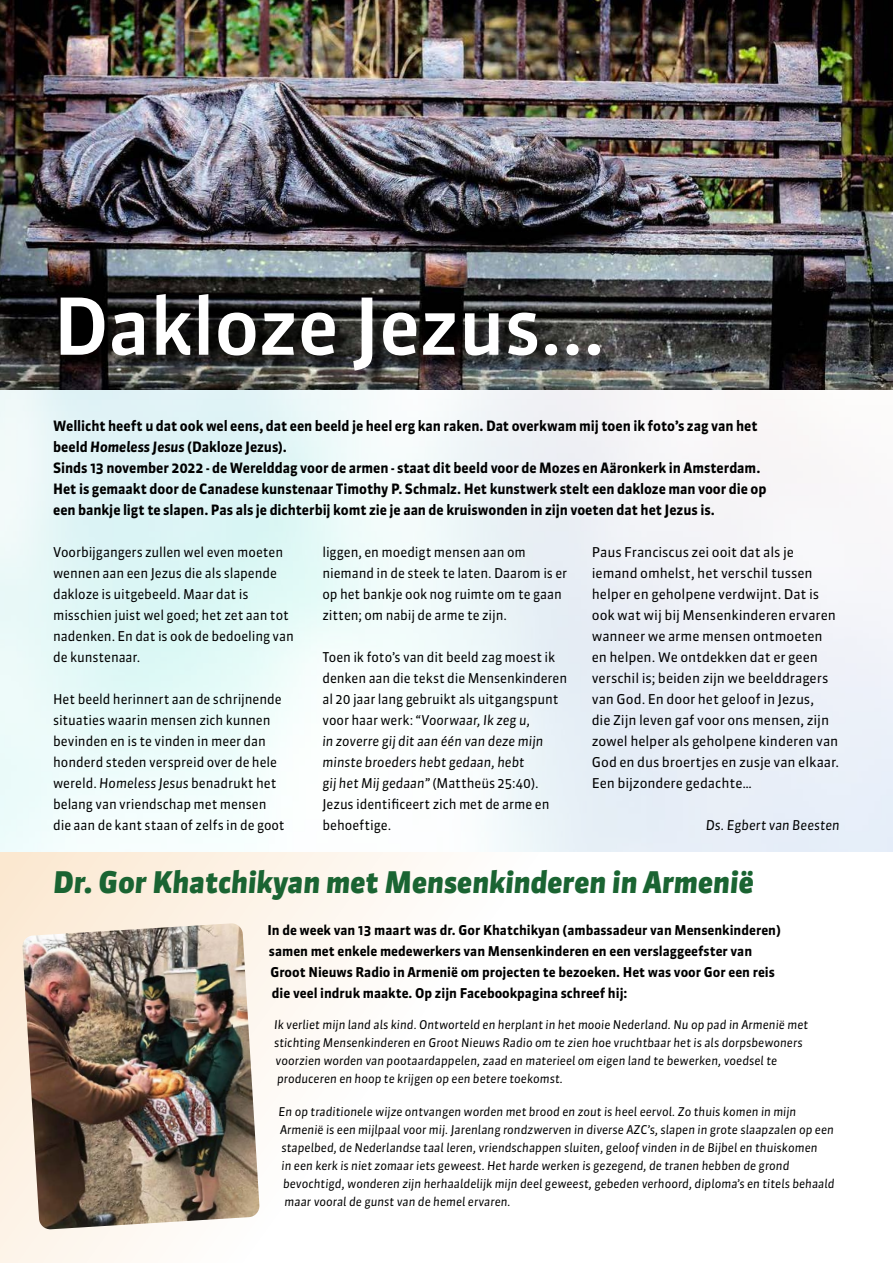
<style>
.page{position:relative;width:893px;height:1263px;background:#fff}
.page>*{position:absolute;margin:0;border:0;box-sizing:border-box;transform-origin:0 0}
.t1{font:500 78px "Sanuk OT";letter-spacing:-.01em;color:#fff}
.t2{font:italic 900 29.7px "Sanuk";color:#1a6432}
.t3{font:700 14.25px/21px "Sanuk OT";letter-spacing:-.005em;color:#000;scale:.96 1}
.t4{font:13.5px/21px "Sanuk OT";letter-spacing:-.005em;color:#000;scale:.96 1}
.t5{font:13.5px/21px "Sanuk OT";letter-spacing:-.005em;color:#000}
.t6{font:700 13.5px/21px "Sanuk OT";color:#000}
.t7{font:italic 13.5px "Sanuk OT";letter-spacing:.005em;color:#000;scale:.96 1}
.t8{font:italic 12px/18px "Sanuk OT";color:#000}
.s1{font-style:italic}
</style>
<div class="page">
<svg style="left:0;top:851px;width:555px;height:412px"></svg>
<img style="left:0;top:0;width:893px;height:851px">
<img style="left:22px;top:923px;width:238px;height:307px">
<div style="left:63px;top:296px;width:556px;height:93px;background:#000;opacity:.75"></div>
<h1 class="t1" style="left:53px;top:278px;width:553px">Dakloze Jezus...</h1>
<p class="t3" style="left:53px;top:416px;width:744px">Wellicht heeft u dat ook wel eens, dat een beeld je heel erg kan raken. Dat overkwam mij toen ik foto’s zag van het beeld <span class="s1">Homeless Jesus</span> (Dakloze Jezus).<br>Sinds 13 november 2022 - de Werelddag voor de armen - staat dit beeld voor de Mozes en Aäronkerk in Amsterdam.<br>Het is gemaakt door de Canadese kunstenaar Timothy P. Schmalz. Het kunstwerk stelt een dakloze man voor die op een bankje ligt te slapen. Pas als je dichterbij komt zie je aan de kruiswonden in zijn voeten dat het Jezus is.</p>
<p class="t4" style="left:53px;top:542px;width:252px">Voorbijgangers zullen wel even moeten wennen aan een Jezus die als slapende dakloze is uitgebeeld. Maar dat is misschien juist wel goed; het zet aan tot nadenken. En dat is ook de bedoeling van de kunstenaar.</p>
<p class="t4" style="left:53px;top:689px;width:243px">Het beeld herinnert aan de schrijnende situaties waarin mensen zich kunnen bevinden en is te vinden in meer dan honderd steden verspreid over de hele wereld. <span class="s1">Homeless Jesus</span> benadrukt het belang van vriendschap met mensen die aan de kant staan of zelfs in de goot</p>
<p class="t4" style="left:322px;top:542px;width:256px">liggen, en moedigt mensen aan om niemand in de steek te laten. Daarom is er op het bankje ook nog ruimte om te gaan zitten; om nabij de arme te zijn.</p>
<p class="t4" style="left:322px;top:647px;width:256px">Toen ik foto’s van dit beeld zag moest ik denken aan die tekst die Mensenkinderen al 20 jaar lang gebruikt als uitgangspunt voor haar werk: <span class="s1">“Voorwaar, Ik zeg u,<br>in zoverre gij dit aan één van deze mijn minste broeders hebt gedaan, hebt<br>gij het Mij gedaan”</span> (Mattheüs 25:40).<br>Jezus identificeert zich met de arme en behoeftige.</p>
<p class="t5" style="left:592px;top:542px;width:249px">Paus Franciscus zei ooit dat als je iemand omhelst, het verschil tussen helper en geholpene verdwijnt. Dat is ook wat wij bij Mensenkinderen ervaren wanneer we arme mensen ontmoeten en helpen. We ontdekken dat er geen verschil is; beiden zijn we beelddragers van God. En door het geloof in Jezus,<br>die Zijn leven gaf voor ons mensen, zijn zowel helper als geholpene kinderen van God en dus broertjes en zusje van elkaar.<br>Een bijzondere gedachte…</p>
<p class="t7" style="left:706px;top:817px;width:141px">Ds. Egbert van Beesten</p>
<h2 class="t2" style="left:53px;top:865px;width:702px">Dr. Gor Khatchikyan met Mensenkinderen in Armenië</h2>
<p class="t6" style="left:267px;top:920px;width:515px">In de week van 13 maart was dr. Gor Khatchikyan (ambassadeur van Mensenkinderen) samen met enkele medewerkers van Mensenkinderen en een verslaggeefster van Groot Nieuws Radio in Armenië om projecten te bezoeken. Het was voor Gor een reis die veel indruk maakte. Op zijn Facebookpagina schreef hij:</p>
<p class="t8" style="left:274px;top:1015px;width:536px">Ik verliet mijn land als kind. Ontworteld en herplant in het mooie Nederland. Nu op pad in Armenië met stichting Mensenkinderen en Groot Nieuws Radio om te zien hoe vruchtbaar het is als dorpsbewoners voorzien worden van pootaardappelen, zaad en materieel om eigen land te bewerken, voedsel te produceren en hoop te krijgen op een betere toekomst.</p>
<p class="t8" style="left:279px;top:1102px;width:519px">En op traditionele wijze ontvangen worden met brood en zout is heel eervol. Zo thuis komen in mijn</p>
<p class="t8" style="left:280px;top:1120px;width:555px">Armenië is een mijlpaal voor mij. Jarenlang rondzwerven in diverse AZC’s, slapen in grote slaapzalen op een</p>
<p class="t8" style="left:282px;top:1138px;width:537px">stapelbed, de Nederlandse taal leren, vriendschappen sluiten, geloof vinden in de Bijbel en thuiskomen</p>
<p class="t8" style="left:282px;top:1156px;width:509px">in een kerk is niet zomaar iets geweest. Het harde werken is gezegend, de tranen hebben de grond</p>
<p class="t8" style="left:283px;top:1174px;width:553px">bevochtigd, wonderen zijn herhaaldelijk mijn deel geweest, gebeden verhoord, diploma’s en titels behaald</p>
<p class="t8" style="left:285px;top:1192px;width:228px">maar vooral de gunst van de hemel ervaren.</p>
</div>
